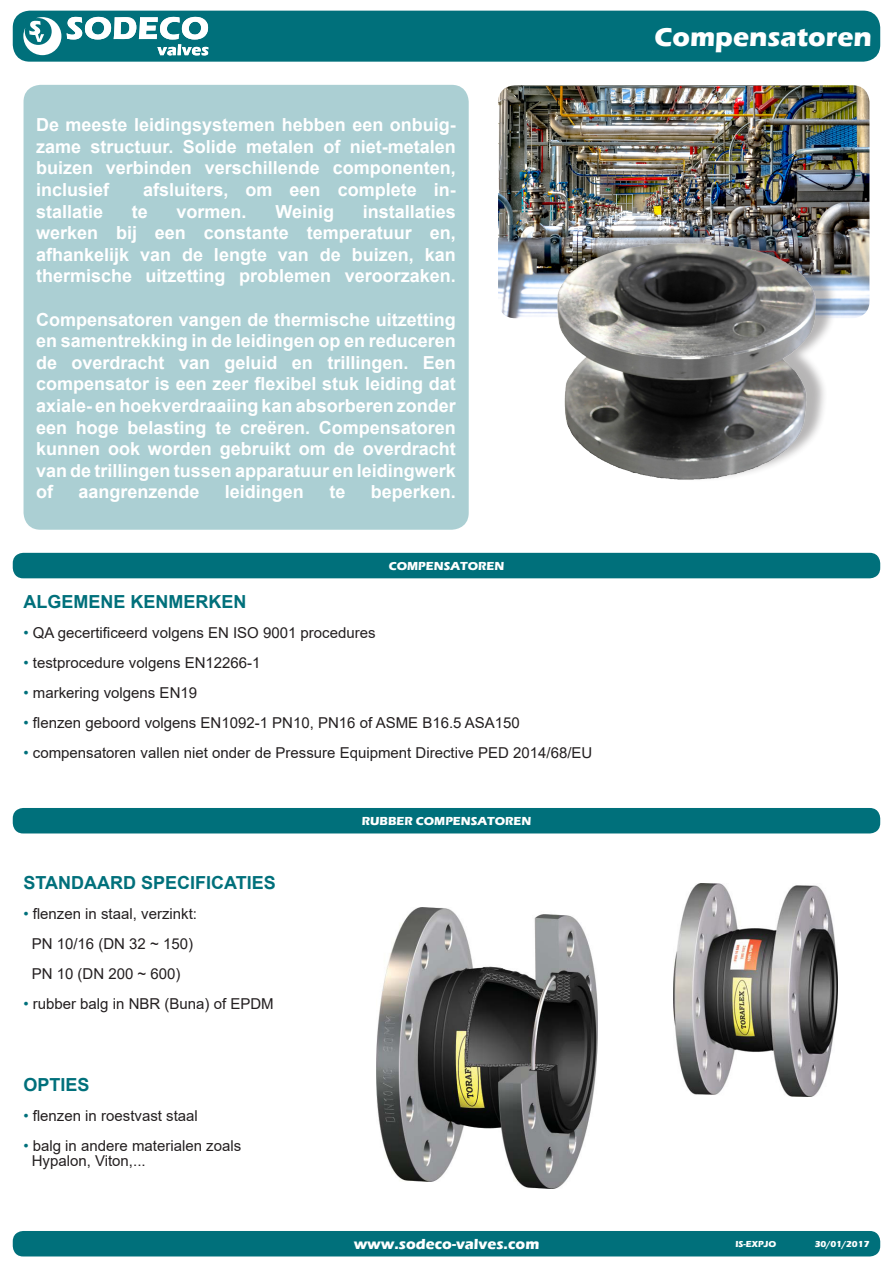
<style>
.page{position:relative;width:893px;height:1263px;background:#fff}
.page>*{position:absolute;margin:0;border:0;box-sizing:border-box;transform-origin:0 0}
.t1{font:700 27px "Eras ITC";color:#fff}
.t2{font:700 18px/21.6px "Arial";color:#fff;text-align:justify}
.t3{font:700 18px "Arial";color:#00707b}
.t4{font:15px/30px "Arial";color:#231f20;text-align:center}
.t5{font:700 15px "Eras ITC";color:#fff}
.t6{font:700 12px "Eras ITC";color:#fff}
.t7{font:700 9px "Eras ITC";color:#fff}
.s1{color:#00707b}
</style>
<div class="page">
<div style="left:13px;top:1231px;width:867px;height:25px;background:#00707b;border-radius:10px"></div>
<div style="left:13px;top:11px;width:867px;height:51px;background:#00707b;border-radius:17px"></div>
<div style="left:13px;top:553px;width:867px;height:25px;background:#00707b;border-radius:10px"></div>
<div style="left:13px;top:808px;width:867px;height:25px;background:#00707b;border-radius:10px"></div>
<div style="left:24px;top:85px;width:445px;height:445px;background:#abcfd3;border-radius:17px"></div>
<img style="left:498px;top:85px;width:371px;height:233px">
<div style="left:564px;top:231px;width:274px;height:251px;background:#231f20;opacity:.33"></div>
<img style="left:552px;top:237px;width:271px;height:245px">
<img style="left:673px;top:883px;width:164px;height:213px">
<img style="left:376px;top:907px;width:222px;height:281px">
<svg style="left:23px;top:17px;width:38px;height:38px"></svg>
<svg style="left:67px;top:17px;width:141px;height:38px"></svg>
<p class="t2" style="left:36px;top:114px;width:421px">De meeste leidingsystemen hebben een onbuig&shy;zame structuur. Solide metalen of niet-metalen buizen verbinden verschillende componenten, inclusief</p>
<p class="t2" style="left:143px;top:179px;width:314px">afsluiters, om een complete in-</p>
<p class="t2" style="left:36px;top:201px;width:421px;text-indent:327px">installaties werken bij een constante temperatuur en, afhankelijk van de lengte van de buizen, kan thermische uitzetting problemen veroorzaken.</p>
<p class="t2" style="left:36px;top:309px;width:421px">Compensatoren vangen de thermische uitzetting en samentrekking in de leidingen op en reduceren de overdracht van geluid en trillingen. Een compensator is een zeer flexibel stuk leiding dat axiale- en hoekverdraaiing kan absorberen zonder een hoge belasting te creëren. Compensatoren kunnen ook worden gebruikt om de overdracht van de trillingen tussen apparatuur en leidingwerk of</p>
<p class="t2" style="left:36px;top:201px;width:69px">stallatie</p>
<p class="t2" style="left:132px;top:201px;width:18px">te</p>
<p class="t2" style="left:177px;top:201px;width:72px">vormen.</p>
<p class="t2" style="left:275px;top:201px;width:60px">Weinig</p>
<p class="t2" style="left:78px;top:482px;width:123px">aangrenzende</p>
<p class="t2" style="left:225px;top:482px;width:81px">leidingen</p>
<p class="t2" style="left:329px;top:482px;width:18px">te</p>
<p class="t2" style="left:371px;top:482px;width:87px">beperken.</p>
<p class="t6" style="left:389px;top:559px;width:117px">COMPENSATOREN</p>
<p class="t3" style="left:24px;top:589px;width:225px">ALGEMENE KENMERKEN</p>
<p class="t4" style="left:24px;top:618px;width:354px"><span class="s1">•</span> QA gecertificeerd volgens EN ISO 9001 procedures</p>
<p class="t4" style="left:24px;top:648px;width:239px"><span class="s1">•</span> testprocedure volgens EN12266-1</p>
<p class="t4" style="left:24px;top:678px;width:175px"><span class="s1">•</span> markering volgens EN19</p>
<p class="t4" style="left:24px;top:708px;width:498px"><span class="s1">•</span> flenzen geboord volgens EN1092-1 PN10, PN16 of ASME B16.5 ASA150</p>
<p class="t4" style="left:24px;top:738px;width:570px"><span class="s1">•</span> compensatoren vallen niet onder de Pressure Equipment Directive PED 2014/68/EU</p>
<p class="t3" style="left:23px;top:870px;width:254px">STANDAARD SPECIFICATIES</p>
<p class="t4" style="left:23px;top:899px;width:175px"><span class="s1">•</span> flenzen in staal, verzinkt:<br>PN 10/16 (DN 32 ~ 150)<br>PN 10 (DN 200 ~ 600)</p>
<p class="t4" style="left:23px;top:989px;width:252px"><span class="s1">•</span> rubber balg in NBR (Buna) of EPDM</p>
<p class="t3" style="left:23px;top:1072px;width:68px">OPTIES</p>
<p class="t4" style="left:23px;top:1100px;width:176px"><span class="s1">•</span> flenzen in roestvast staal</p>
<p class="t4" style="left:32px;top:1138px;width:211px;line-height:15px;text-align:left;text-indent:-8px"><span class="s1">•</span> balg in andere materialen zoals<br>Hypalon, Viton,...</p>
<p class="t6" style="left:362px;top:814px;width:171px">RUBBER COMPENSATOREN</p>
<p class="t1" style="left:654px;top:21px;width:219px">Compensatoren</p>
<p class="t5" style="left:354px;top:1235px;width:187px">www.sodeco-valves.com</p>
<p class="t7" style="left:735px;top:1239px;width:42px">IS-EXPJO</p>
<p class="t7" style="left:815px;top:1239px;width:56px">30/01/2017</p>
</div>
